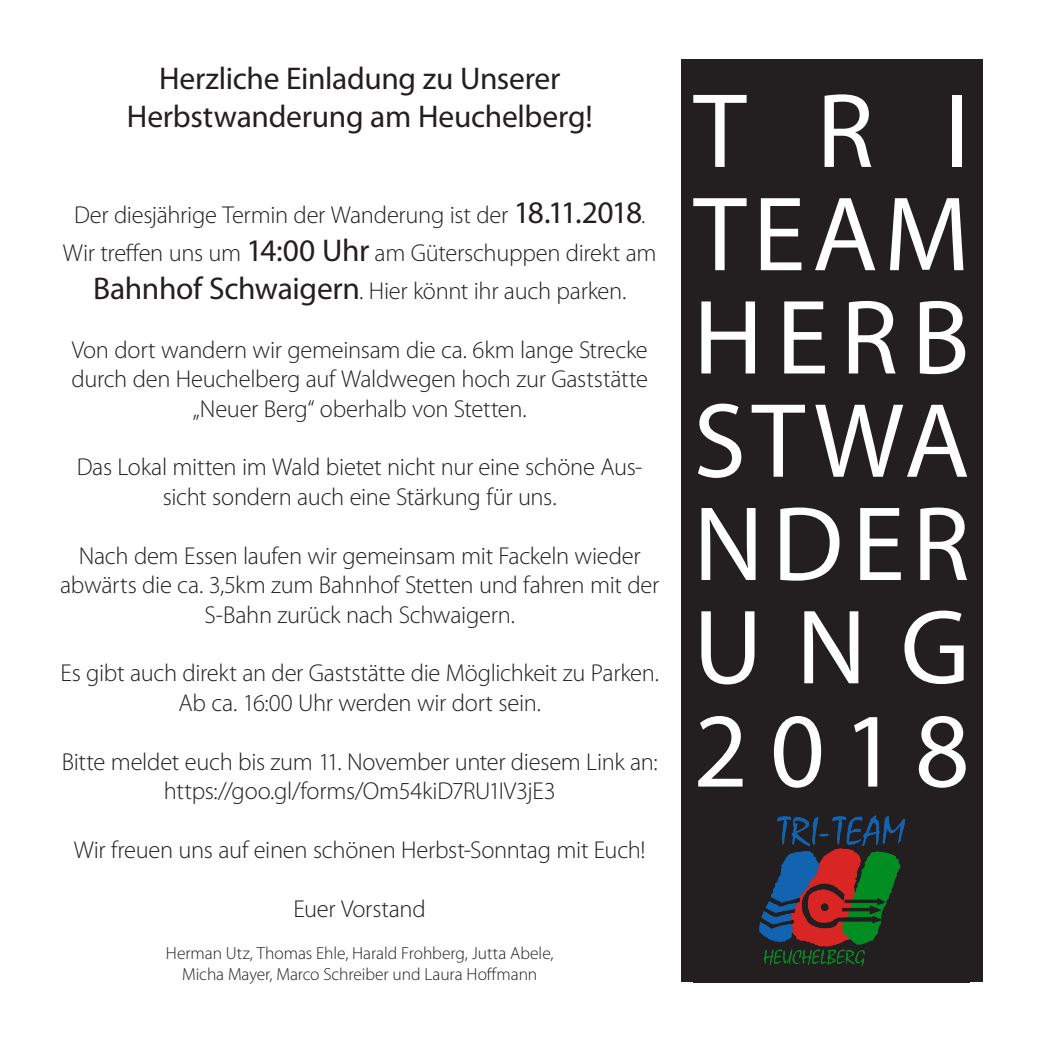
<style>
.page{position:relative;width:1042px;height:1042px;background:#fff}
.page>*{position:absolute;margin:0;border:0;box-sizing:border-box;transform-origin:0 0}
.t1{font:106.75px/103.2px "Myriad Pro";letter-spacing:.11em;color:#fff}
.t2{font:31.5px "Myriad Pro";letter-spacing:-.01em;color:#231f20}
.t3{font:300 24.5px/29.4px "Myriad Pro";letter-spacing:-.015em;color:#231f20;text-align:center}
.t4{font:300 17.5px "Myriad Pro";letter-spacing:-.005em;color:#231f20}
.s1{font-weight:400;font-size:31.5px}
</style>
<div class="page">
<div style="left:681px;top:60px;width:301px;height:922px;background:#231f20"></div>
<img style="left:759px;top:815px;width:146px;height:152px">
<p class="t2" style="left:159px;top:59px;width:403px">Herzliche Einladung zu Unserer</p>
<p class="t2" style="left:127px;top:97px;width:467px">Herbstwanderung am Heuchelberg!</p>
<p class="t3" style="left:74px;top:200px;width:573px">Der diesjährige Termin der Wanderung ist der <span class="s1">18.11.2018</span>.</p>
<p class="t3" style="left:63px;top:234px;width:595px;line-height:37.8px">Wir treffen uns um <span class="s1">14:00 Uhr</span> am Güterschuppen direkt am<br><span class="s1">Bahnhof Schwaigern</span>. Hier könnt ihr auch parken.</p>
<p class="t3" style="left:72px;top:335px;width:578px;text-align:left">Von dort wandern wir gemeinsam die ca. 6km lange Strecke durch den Heuchelberg auf Waldwegen hoch zur Gaststätte</p>
<p class="t3" style="left:193px;top:393px;width:335px">„Neuer Berg“ oberhalb von Stetten.</p>
<p class="t3" style="left:77px;top:452px;width:567px">Das Lokal mitten im Wald bietet nicht nur eine schöne Aus&shy;sicht sondern auch eine Stärkung für uns.</p>
<p class="t3" style="left:60px;top:540px;width:601px">Nach dem Essen laufen wir gemeinsam mit Fackeln wieder abwärts die ca. 3,5km zum Bahnhof Stetten und fahren mit der<br>S-Bahn zurück nach Schwaigern.</p>
<p class="t3" style="left:60px;top:658px;width:600px">Es gibt auch direkt an der Gaststätte die Möglichkeit zu Parken.<br>Ab ca. 16:00 Uhr werden wir dort sein.</p>
<p class="t3" style="left:62px;top:746px;width:597px">Bitte meldet euch bis zum 11. November unter diesem Link an:</p>
<p class="t3" style="left:164px;top:776px;width:393px">https://goo.gl/forms/Om54kiD7RU1IV3jE3</p>
<p class="t3" style="left:74px;top:834px;width:573px">Wir freuen uns auf einen schönen Herbst-Sonntag mit Euch!</p>
<p class="t3" style="left:293px;top:893px;width:134px">Euer Vorstand</p>
<p class="t4" style="left:166px;top:942px;width:389px">Herman Utz, Thomas Ehle, Harald Frohberg, Jutta Abele,</p>
<p class="t4" style="left:182px;top:963px;width:357px">Micha Mayer, Marco Schreiber und Laura Hoffmann</p>
<p class="t1" style="left:693px;top:78px;width:278px">TRI</p>
<p class="t1" style="left:693px;top:181px;width:278px">TEAM</p>
<p class="t1" style="left:693px;top:284px;width:278px">HERB</p>
<p class="t1" style="left:693px;top:388px;width:278px">STWA</p>
<p class="t1" style="left:693px;top:491px;width:278px">NDER</p>
<p class="t1" style="left:693px;top:594px;width:278px">UNG<br>2018</p>
</div>
